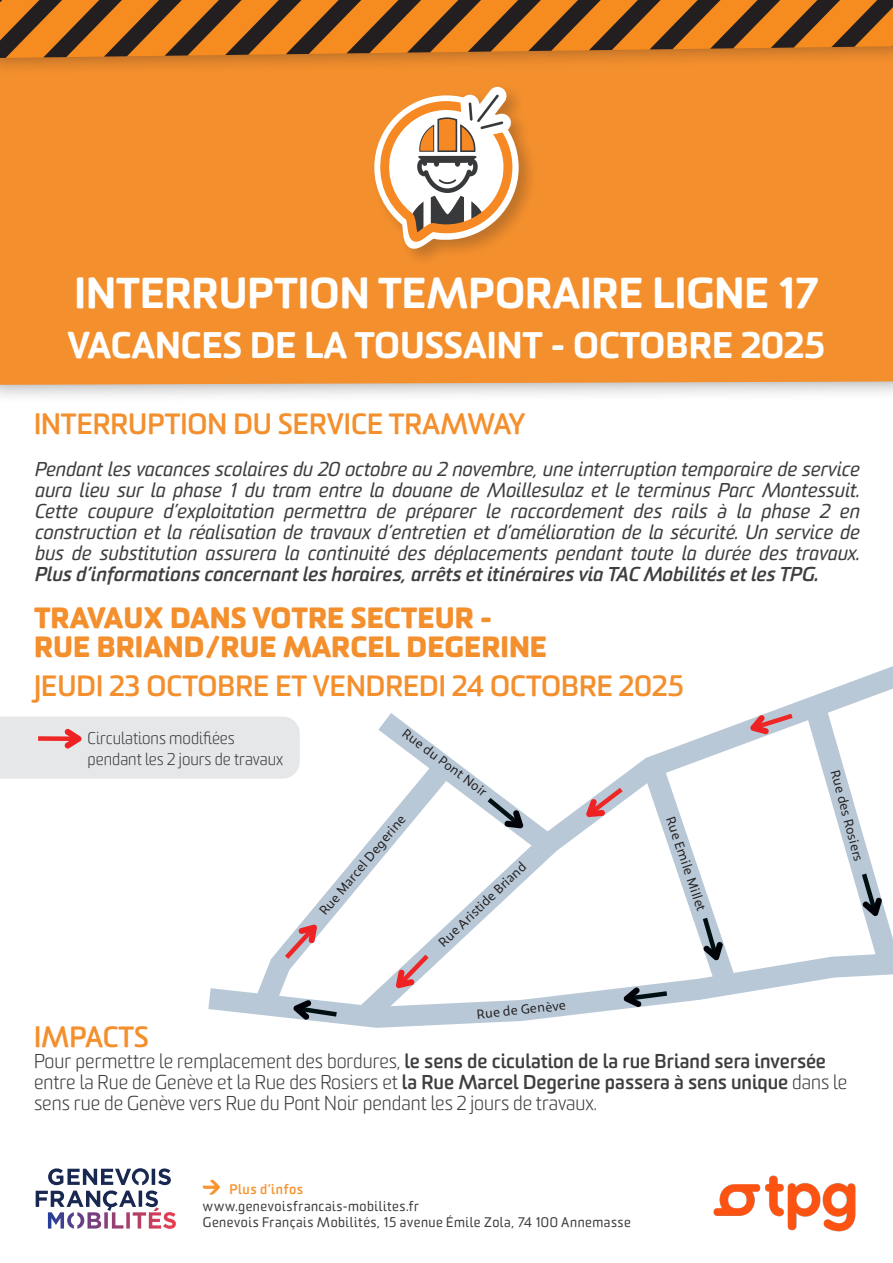
<style>
.page{position:relative;width:893px;height:1263px;background:#fff}
.page>*{position:absolute;margin:0;border:0;box-sizing:border-box;transform-origin:0 0}
.t1{font:900 42px "Sommet Rounded";color:#fff}
.t2{font:900 36px "Sommet Rounded";color:#fff}
.t3{font:700 28.5px "Sommet Rounded";color:#f48f2d}
.t4{font:800 28.5px/28.5px "Sommet Rounded";color:#f48f2d}
.t5{font:italic 19.5px/21px "Sommet Rounded";color:#3e3e3f;text-align:justify}
.t6{font:300 19.5px/21px "Sommet Rounded";color:#3e3e3f}
.t7{font:300 16.5px "Sommet Rounded";color:#3e3e3f}
.t8{font:13.5px "Sommet Rounded";letter-spacing:.04em;color:#3e3e3f}
.t9{font:13.5px "Maipo Sans";color:#231f20}
.t10{font:700 13.5px "Sommet Rounded";letter-spacing:.045em;color:#f79532}
.s1{font-weight:700}
</style>
<div class="page">
<div style="left:0;top:0;width:893px;height:404px;background:#231f20;opacity:.45"></div>
<div style="left:0;top:77px;width:893px;height:308px;background:#f48f2d"></div>
<div style="left:0;top:0;width:893px;height:77px;background:#231f20;opacity:.45"></div>
<svg style="left:0;top:0;width:893px;height:58px;background:#a96420"></svg>
<div style="left:370px;top:83px;width:168px;height:184px;background:#231f20;opacity:.25"></div>
<svg style="left:374px;top:87px;width:145px;height:163px"></svg>
<svg style="left:36px;top:1168px;width:140px;height:61px"></svg>
<svg style="left:203px;top:1179px;width:17px;height:16px"></svg>
<img style="left:713px;top:1175px;width:143px;height:57px">
<svg style="left:208px;top:988px;width:30px;height:25px"></svg>
<svg style="left:476px;top:666px;width:417px;height:357px"></svg>
<svg style="left:238px;top:858px;width:238px;height:170px"></svg>
<svg style="left:280px;top:877px;width:62px;height:147px"></svg>
<svg style="left:355px;top:677px;width:538px;height:335px"></svg>
<div style="left:0;top:716px;width:300px;height:63px;background:#e6e7e9"></div>
<p class="t1" style="left:75px;top:266px;width:745px">INTERRUPTION TEMPORAIRE LIGNE 17</p>
<p class="t2" style="left:67px;top:321px;width:760px">VACANCES DE LA TOUSSAINT - OCTOBRE 2025</p>
<p class="t3" style="left:34px;top:405px;width:493px">INTERRUPTION DU SERVICE TRAMWAY</p>
<p class="t5" style="left:34px;top:459px;width:826px">Pendant les vacances scolaires du 20 octobre au 2 novembre, une interruption temporaire de service aura lieu sur la phase 1 du tram entre la douane de Moillesulaz et le terminus Parc Montessuit.<br>Cette coupure d’exploitation permettra de préparer le raccordement des rails à la phase 2 en construction et la réalisation de travaux d’entretien et d’amélioration de la sécurité. Un service de bus de substitution assurera la continuité des déplacements pendant toute la durée des travaux.<br><span class="s1">Plus d’informations concernant les horaires, arrêts et itinéraires via TAC Mobilités et les TPG.</span></p>
<p class="t4" style="left:34px;top:603px;width:515px">TRAVAUX DANS VOTRE SECTEUR -<br>RUE BRIAND/RUE MARCEL DEGERINE</p>
<p class="t3" style="left:34px;top:668px;width:651px">JEUDI 23 OCTOBRE ET VENDREDI 24 OCTOBRE 2025</p>
<p class="t7" style="left:88px;top:729px;width:149px">Circulations modifiées</p>
<p class="t7" style="left:88px;top:750px;width:197px">pendant les 2 jours de travaux</p>
<p class="t9" style="left:409px;top:724px;width:104px;rotate:37deg">Rue du Pont Noir</p>
<p class="t9" style="left:315px;top:908px;width:128px;rotate:-50deg">Rue Marcel Degerine</p>
<p class="t9" style="left:434px;top:939px;width:118px;rotate:-44deg">Rue Aristide Briand</p>
<p class="t9" style="left:475px;top:1006px;width:92px;rotate:-6deg">Rue de Genève</p>
<p class="t9" style="left:678px;top:814px;width:101px;rotate:71deg">Rue Emile Millet</p>
<p class="t9" style="left:843px;top:767px;width:96px;rotate:75deg">Rue des Rosiers</p>
<p class="t3" style="left:34px;top:1018px;width:117px">IMPACTS</p>
<p class="t6" style="left:34px;top:1050px;width:815px">Pour permettre le remplacement des bordures, <span class="s1">le sens de ciculation de la rue Briand sera inversée </span>entre la Rue de Genève et la Rue des Rosiers et <span class="s1">la Rue Marcel Degerine passera à sens unique</span> dans le sens rue de Genève vers Rue du Pont Noir pendant les 2 jours de travaux.</p>
<p class="t10" style="left:229px;top:1181px;width:75px">Plus d’infos</p>
<p class="t8" style="left:203px;top:1197px;width:218px">www.genevoisfrancais-mobilites.fr</p>
<p class="t8" style="left:203px;top:1214px;width:429px">Genevois Français Mobilités, 15 avenue Émile Zola, 74 100 Annemasse</p>
</div>
